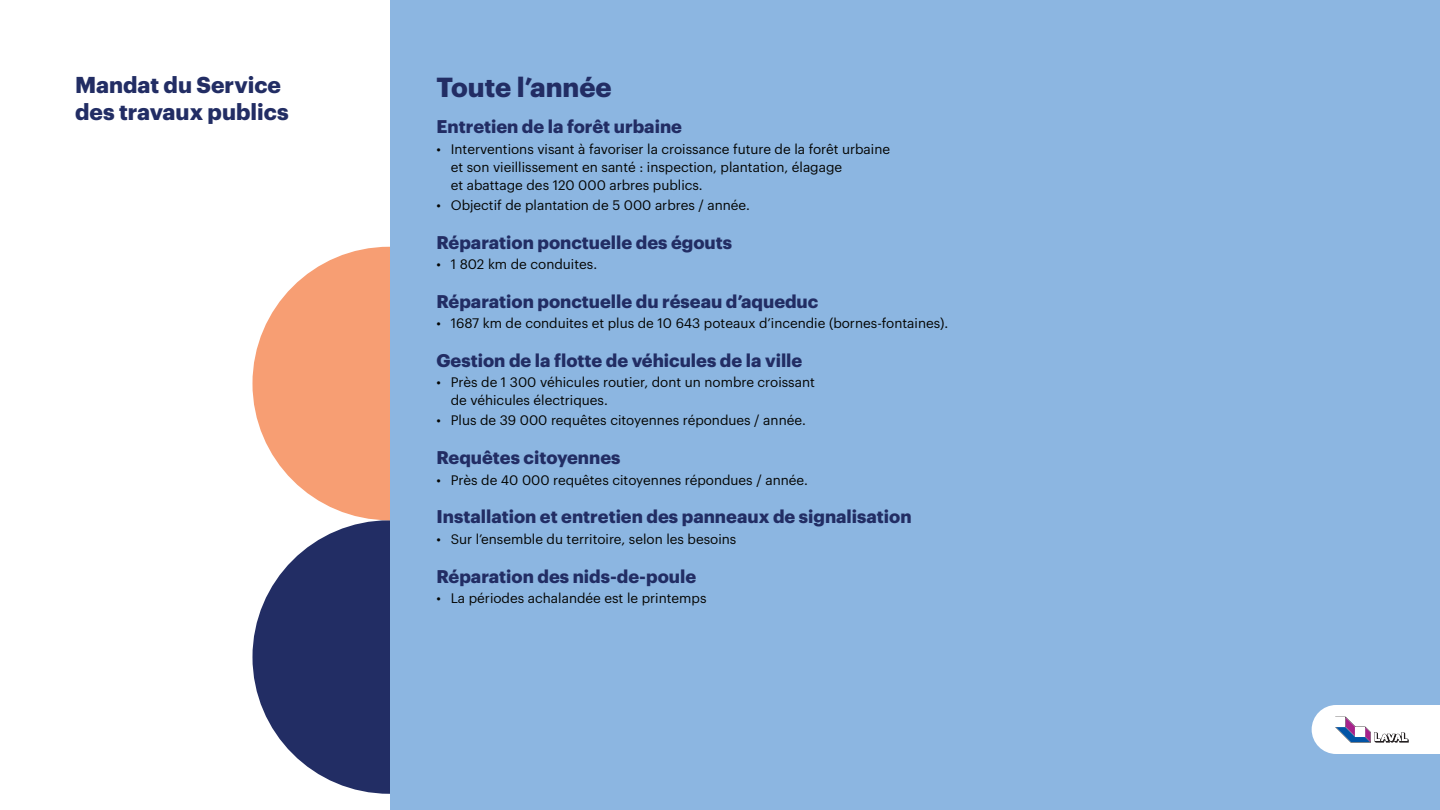
<style>
.page{position:relative;width:1440px;height:810px;background:#fff}
.page>*{position:absolute;margin:0;border:0;box-sizing:border-box;transform-origin:0 0}
.t1{font:700 27px "Graphik";color:#222d64}
.t2{font:700 22.5px/27px "Graphik";color:#222d64}
.t3{font:700 18px "Graphik";color:#222d64}
.t4{font:13.5px/18px "Graphik";color:#040503}
</style>
<div class="page">
<div style="left:252px;top:520px;width:274px;height:274px;background:#222d64;border-radius:50%"></div>
<div style="left:252px;top:247px;width:274px;height:273px;background:#f79e73;border-radius:50%"></div>
<div style="left:390px;top:0;width:1050px;height:810px;background:#8cb6e1"></div>
<svg style="left:1312px;top:705px;width:128px;height:49px;background:#eaecf2"></svg>
<h2 class="t2" style="left:75px;top:70px;width:215px">Mandat du Service des travaux publics</h2>
<h1 class="t1" style="left:436px;top:66px;width:177px">Toute l’année</h1>
<h3 class="t3" style="left:436px;top:113px;width:247px">Entretien de la forêt urbaine</h3>
<p class="t4" style="left:451px;top:139px;width:441px;text-indent:-14px">• Interventions visant à favoriser la croissance future de la forêt urbaine et son vieillissement en santé : inspection, plantation, élagage<br>et abattage des 120 000 arbres publics.</p>
<p class="t4" style="left:436px;top:195px;width:315px">• Objectif de plantation de 5 000 arbres / année.</p>
<h3 class="t3" style="left:436px;top:228px;width:297px">Réparation ponctuelle des égouts</h3>
<p class="t4" style="left:436px;top:254px;width:162px">• 1 802 km de conduites.</p>
<h3 class="t3" style="left:436px;top:287px;width:383px">Réparation ponctuelle du réseau d’aqueduc</h3>
<p class="t4" style="left:436px;top:313px;width:513px">• 1687 km de conduites et plus de 10 643 poteaux d’incendie (bornes-fontaines).</p>
<h3 class="t3" style="left:436px;top:347px;width:367px">Gestion de la flotte de véhicules de la ville</h3>
<p class="t4" style="left:451px;top:372px;width:366px;text-indent:-14px">• Près de 1 300 véhicules routier, dont un nombre croissant de véhicules électriques.</p>
<p class="t4" style="left:436px;top:410px;width:371px">• Plus de 39 000 requêtes citoyennes répondues / année.</p>
<h3 class="t3" style="left:436px;top:444px;width:186px">Requêtes citoyennes</h3>
<p class="t4" style="left:436px;top:470px;width:373px">• Près de 40 000 requêtes citoyennes répondues / année.</p>
<h3 class="t3" style="left:436px;top:503px;width:477px">Installation et entretien des panneaux de signalisation</h3>
<p class="t4" style="left:436px;top:529px;width:301px">• Sur l’ensemble du territoire, selon les besoins</p>
<h3 class="t3" style="left:436px;top:562px;width:261px">Réparation des nids-de-poule</h3>
<p class="t4" style="left:436px;top:588px;width:271px">• La périodes achalandée est le printemps</p>
</div>
